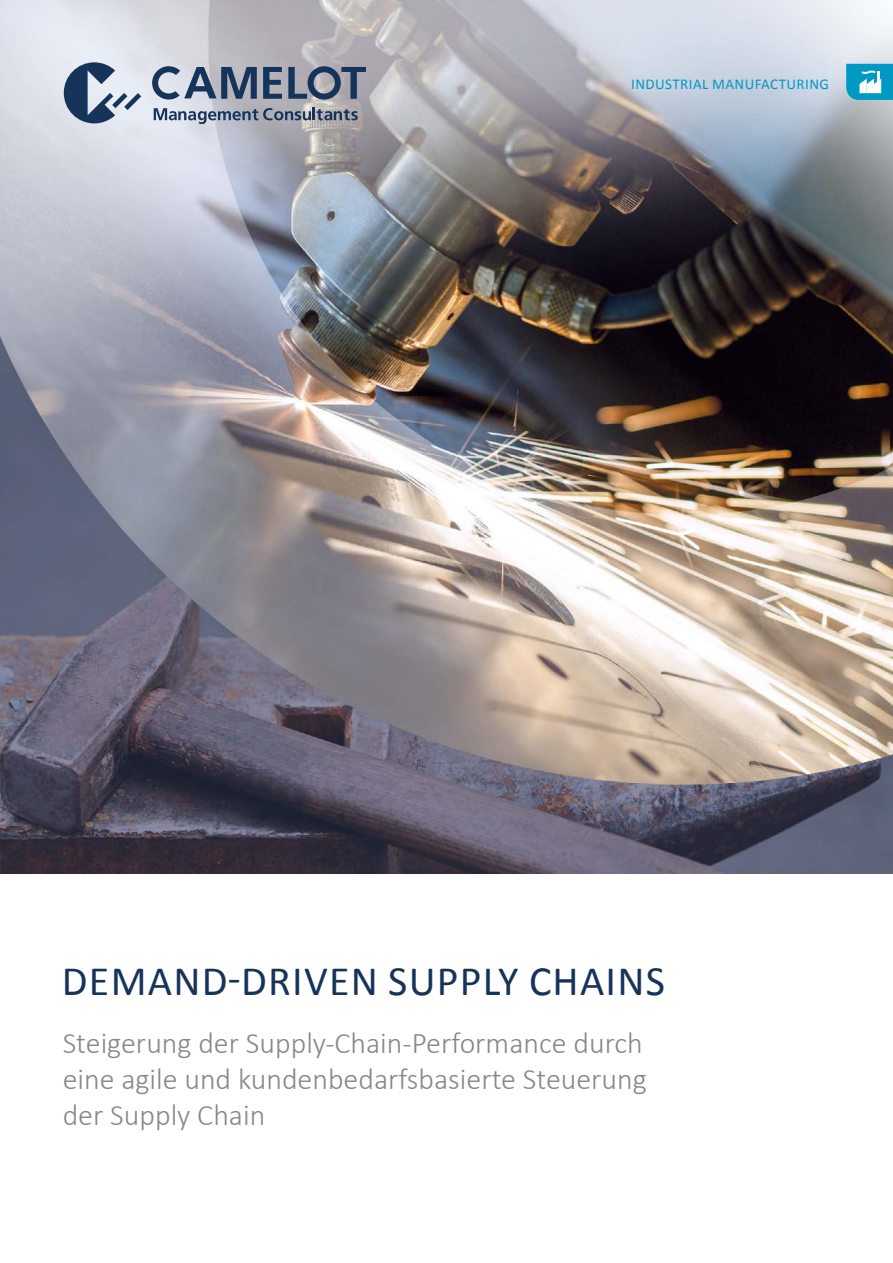
<style>
.page{position:relative;width:893px;height:1263px;background:#fff}
.page>*{position:absolute;margin:0;border:0;box-sizing:border-box;transform-origin:0 0}
.t1{font:42px "Calibri";letter-spacing:.03em;color:#16345a}
.t2{font:300 30px/36px "Calibri";color:#878786}
.t3{font:15px "Calibri";letter-spacing:.03em;color:#0099c3}
</style>
<div class="page">
<img style="left:0;top:0;width:893px;height:874px">
<svg style="left:64px;top:62px;width:77px;height:61px;background:#8d9cb2"></svg>
<svg style="left:154px;top:107px;width:204px;height:17px;background:#8f98a6"></svg>
<svg style="left:263px;top:67px;width:19px;height:32px"></svg>
<svg style="left:288px;top:66px;width:78px;height:34px;background:#727c8e"></svg>
<svg style="left:152px;top:66px;width:105px;height:34px;background:#7e8ca1"></svg>
<svg style="left:846px;top:64px;width:47px;height:36px"></svg>
<p class="t3" style="left:631px;top:73px;width:199px">INDUSTRIAL MANUFACTURING</p>
<h1 class="t1" style="left:62px;top:952px;width:605px">DEMAND-DRIVEN SUPPLY CHAINS</h1>
<p class="t2" style="left:63px;top:1027px;width:586px">Steigerung der Supply-Chain-Performance durch eine agile und kundenbedarfsbasierte Steuerung der Supply Chain</p>
</div>
